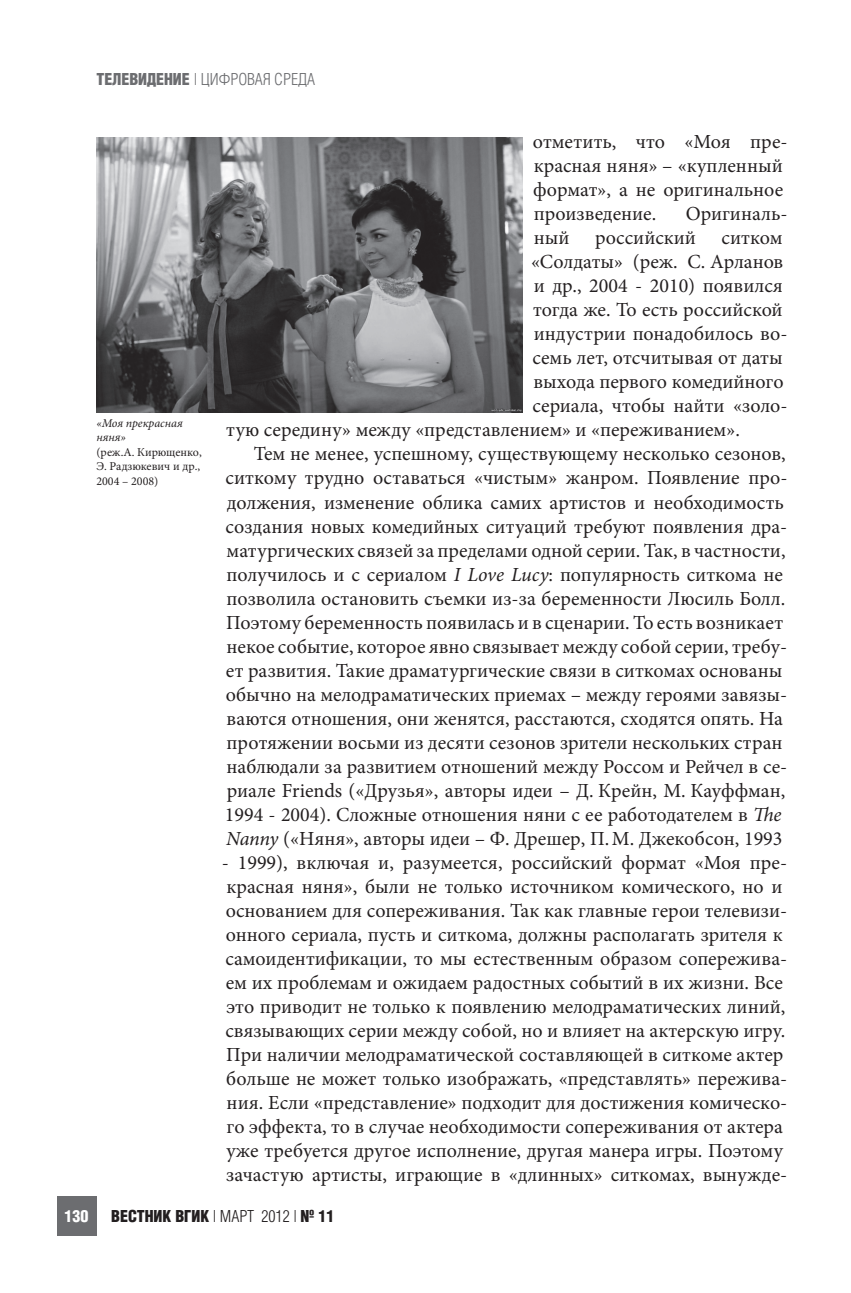
<style>
.page{position:relative;width:851px;height:1293px;background:#fff}
.page>*{position:absolute;margin:0;border:0;box-sizing:border-box;transform-origin:0 0}
.t1{font:20px/24px "Minion Pro";color:#231f20}
.t2{font:16px "AG Letterica Cond L";color:#231f20}
.t3{font:16px "AG Letterica Cond L";color:#6c6d70}
.t4{font:700 16px "AG Letterica Cond L";color:#6c6d70}
.t5{font:700 16px "AG Letterica Cond L";color:#231f20}
.t6{font:700 16px "AG Letterica Cond L";color:#fff}
.t7{font:12px/14.4px "Minion Pro";color:#231f20}
.t8{font:italic 12px/14.4px "Minion Pro";color:#231f20}
.s1{font-style:italic}
.s2{font-weight:700}
</style>
<div class="page">
<div style="left:57px;top:1196px;width:39px;height:40px;background:#6c6d70"></div>
<img style="left:96px;top:137px;width:426px;height:275px">
<p class="t4" style="left:96px;top:69px;width:10px">ТЕЛЕВИДЕНИЕ</p>
<p class="t3" style="left:194px;top:70px;width:123px">| ЦИФРОВАЯ СРЕДА</p>
<p class="t1" style="left:533px;top:130px;width:256px">отметить, что «Моя пре&shy;красная няня» – «купленный формат», а не оригинальное произведение.</p>
<p class="t1" style="left:685px;top:202px;width:103px">Оригиналь-</p>
<p class="t8" style="left:96px;top:416px;width:88px">«Моя прекрасная няня»</p>
<p class="t7" style="left:96px;top:445px;width:107px">(реж.А. Кирющенко,<br>Э. Радзюкевич и др.,<br>2004 – 2008)</p>
<p class="t1" style="left:533px;top:226px;width:37px">ный</p>
<p class="t1" style="left:595px;top:226px;width:102px">российский</p>
<p class="t1" style="left:721px;top:226px;width:63px">ситком</p>
<p class="t1" style="left:531px;top:250px;width:254px">«Солдаты» (реж. С. Арланов</p>
<p class="t1" style="left:533px;top:274px;width:250px">и др., 2004 - 2010) появился</p>
<p class="t1" style="left:533px;top:298px;width:251px">тогда же. То есть российской</p>
<p class="t1" style="left:533px;top:322px;width:255px">индустрии понадобилось во-</p>
<p class="t1" style="left:532px;top:346px;width:252px">семь лет, отсчитывая от даты</p>
<p class="t1" style="left:533px;top:370px;width:251px">выхода первого комедийного</p>
<p class="t1" style="left:532px;top:394px;width:256px">сериала, чтобы найти «золо-</p>
<p class="t1" style="left:226px;top:418px;width:515px">тую середину» между «представлением» и «переживанием».</p>
<p class="t1" style="left:254px;top:442px;width:533px">Тем не менее, успешному, существующему несколько сезонов,</p>
<p class="t1" style="left:225px;top:466px;width:563px">ситкому трудно оставаться «чистым» жанром. Появление про-</p>
<p class="t1" style="left:227px;top:490px;width:558px">должения, изменение облика самих артистов и необходимость</p>
<p class="t1" style="left:225px;top:514px;width:563px">создания новых комедийных ситуаций требуют появления дра-</p>
<p class="t1" style="left:226px;top:538px;width:560px">матургических связей за пределами одной серии. Так, в частности,</p>
<p class="t1" style="left:226px;top:562px;width:557px">получилось и с сериалом <span class="s1">I Love Lucy</span>: популярность ситкома не</p>
<p class="t1" style="left:226px;top:586px;width:560px">позволила остановить съемки из-за беременности Люсиль Болл.</p>
<p class="t1" style="left:226px;top:610px;width:558px">Поэтому беременность появилась и в сценарии. То есть возникает</p>
<p class="t1" style="left:226px;top:634px;width:562px">некое событие, которое явно связывает между собой серии, требу-</p>
<p class="t1" style="left:226px;top:658px;width:558px">ет развития. Такие драматургические связи в ситкомах основаны</p>
<p class="t1" style="left:226px;top:682px;width:563px">обычно на мелодраматических приемах – между героями завязы-</p>
<p class="t1" style="left:226px;top:706px;width:558px">ваются отношения, они женятся, расстаются, сходятся опять. На</p>
<p class="t1" style="left:226px;top:730px;width:557px">протяжении восьми из десяти сезонов зрители нескольких стран</p>
<p class="t1" style="left:226px;top:754px;width:562px">наблюдали за развитием отношений между Россом и Рейчел в се-</p>
<p class="t1" style="left:227px;top:778px;width:560px">риале Friends («Друзья», авторы идеи – Д. Крейн, М. Кауффман,</p>
<p class="t1" style="left:225px;top:802px;width:558px">1994 - 2004). Сложные отношения няни с ее работодателем в <span class="s1">The</span></p>
<p class="t1" style="left:226px;top:826px;width:557px"><span class="s1">Nanny</span> («Няня», авторы идеи – Ф. Дрешер, П.М. Джекобсон, 1993</p>
<p class="t1" style="left:222px;top:850px;width:567px">- 1999), включая и, разумеется, российский формат «Моя пре&shy;красная няня», были не только источником комического, но и основанием для сопереживания. Так как главные герои телевизи&shy;онного сериала, пусть и ситкома, должны располагать зрителя к самоидентификации, то мы естественным образом сопережива&shy;ем их проблемам и ожидаем радостных событий в их жизни. Все это приводит не только к появлению мелодраматических линий, связывающих серии между собой, но и влияет на актерскую игру.<br>При наличии мелодраматической составляющей в ситкоме актер больше не может только изображать, «представлять» пережива&shy;ния. Если «представление» подходит для достижения комическо&shy;го эффекта, то в случае необходимости сопереживания от актера уже требуется другое исполнение, другая манера игры. Поэтому зачастую артисты, играющие в «длинных» ситкомах, вынужде-</p>
<p class="t6" style="left:64px;top:1206px;width:25px">130</p>
<p class="t5" style="left:111px;top:1206px;width:36px">ВЕСТНИК</p>
<p class="t2" style="left:175px;top:1207px;width:54px"><span class="s2">ВГИК</span> |март</p>
<p class="t2" style="left:261px;top:1207px;width:74px">2012 | <span class="s2">№ 11</span></p>
</div>
